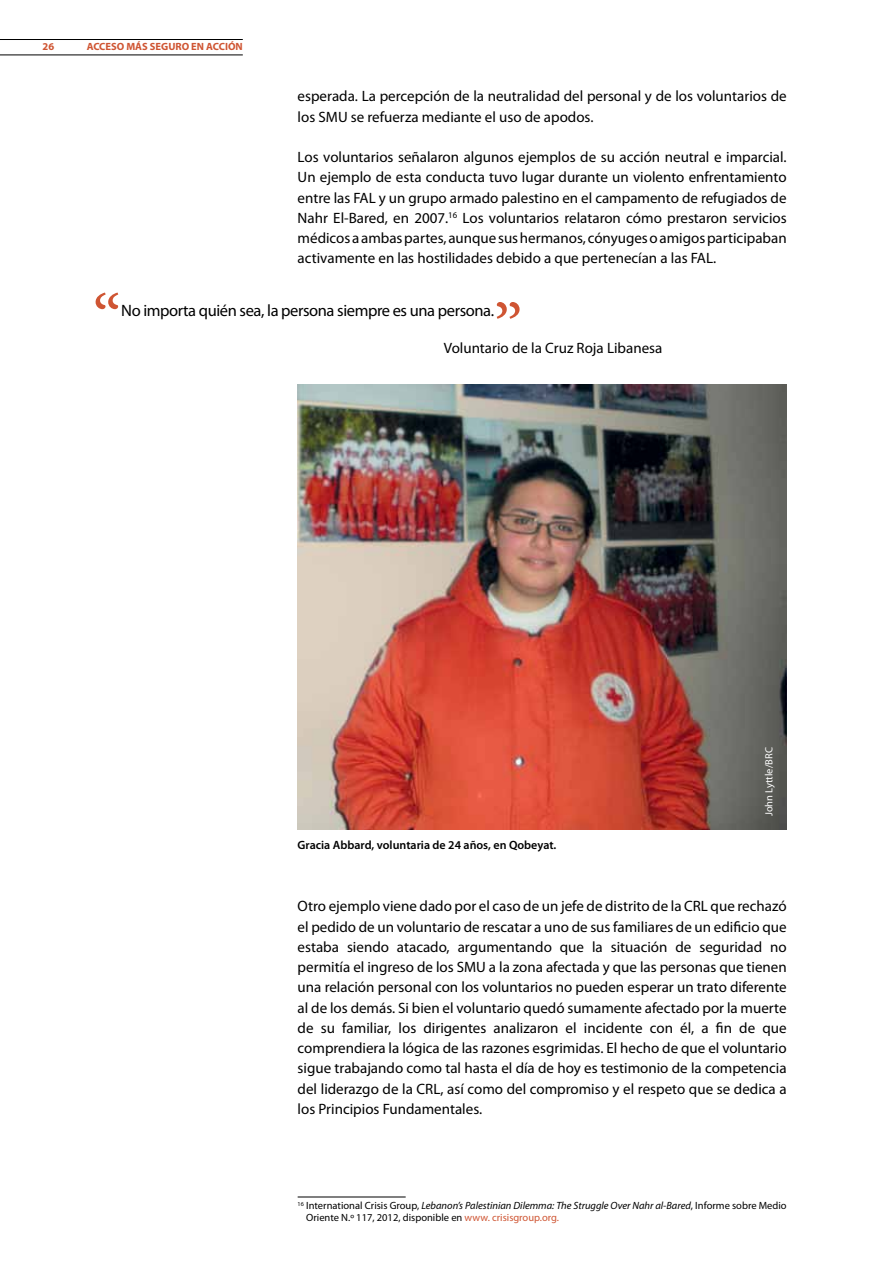
<style>
.page{position:relative;width:893px;height:1263px;background:#fff}
.page>*{position:absolute;margin:0;border:0;box-sizing:border-box;transform-origin:0 0}
.t1{font:72px "Minion Pro";color:#cf5533}
.t2{font:16.5px "Myriad Pro";letter-spacing:-.025em;color:#000}
.t3{font:15px/20.2px "Myriad Pro";color:#000;text-align:justify}
.t4{font:600 12px "Myriad Pro";color:#000}
.t5{font:10.5px/12px "Myriad Pro";color:#000}
.t6{font:700 10.5px "Myriad Pro";color:#cf5533}
.t7{font:10.5px "Myriad Pro";color:#fff}
.s1{font-style:italic}
.s2{color:#cf5533}
</style>
<div class="page">
<hr style="left:0;top:39px;width:243px;height:1px;background:#000">
<hr style="left:0;top:55px;width:243px;height:1px;background:#000">
<hr style="left:298px;top:1197px;width:108px;height:1px;background:#000">
<img style="left:298px;top:385px;width:489px;height:445px">
<p class="t6" style="left:43px;top:40px;width:13px">26</p>
<p class="t6" style="left:87px;top:40px;width:158px">ACCESO MÁS SEGURO EN ACCIÓN</p>
<p class="t3" style="left:298px;top:86px;width:490px">esperada. La percepción de la neutralidad del personal y de los voluntarios de los SMU se refuerza mediante el uso de apodos.</p>
<p class="t3" style="left:298px;top:147px;width:490px">Los voluntarios señalaron algunos ejemplos de su acción neutral e imparcial.<br>Un ejemplo de esta conducta tuvo lugar durante un violento enfrentamiento entre las FAL y un grupo armado palestino en el campamento de refugiados de Nahr El-Bared, en 2007.<sup>16</sup> Los voluntarios relataron cómo prestaron servicios médicos a ambas partes, aunque sus hermanos, cónyuges o amigos participaban activamente en las hostilidades debido a que pertenecían a las FAL.</p>
<h1 class="t1" style="left:93px;top:273px;width:30px">“</h1>
<h1 class="t1" style="left:494px;top:282px;width:30px">”</h1>
<p class="t2" style="left:121px;top:300px;width:374px">No importa quién sea, la persona siempre es una persona.</p>
<p class="t3" style="left:444px;top:337px;width:220px">Voluntario de la Cruz Roja Libanesa</p>
<p class="t4" style="left:298px;top:838px;width:260px">Gracia Abbard, voluntaria de 24 años, en Qobeyat.</p>
<p class="t7" style="left:762px;top:816px;width:70px;rotate:-90deg">John Lyttle/BRC</p>
<p class="t3" style="left:298px;top:896px;width:491px">Otro ejemplo viene dado por el caso de un jefe de distrito de la CRL que rechazó el pedido de un voluntario de rescatar a uno de sus familiares de un edificio que estaba siendo atacado, argumentando que la situación de seguridad no permitía el ingreso de los SMU a la zona afectada y que las personas que tienen una relación personal con los voluntarios no pueden esperar un trato diferente al de los demás. Si bien el voluntario quedó sumamente afectado por la muerte de su familiar, los dirigentes analizaron el incidente con él, a fin de que comprendiera la lógica de las razones esgrimidas. El hecho de que el voluntario sigue trabajando como tal hasta el día de hoy es testimonio de la competencia del liderazgo de la CRL, así como del compromiso y el respeto que se dedica a los Principios Fundamentales.</p>
<p class="t5" style="left:306px;top:1199px;width:482px;text-indent:-9px"><sup>16</sup> International Crisis Group, <span class="s1">Lebanon’s Palestinian Dilemma: The Struggle Over Nahr al-Bared</span>, Informe sobre Medio<br>Oriente N.º 117, 2012, disponible en <span class="s2">www. crisisgroup.org.</span></p>
</div>
